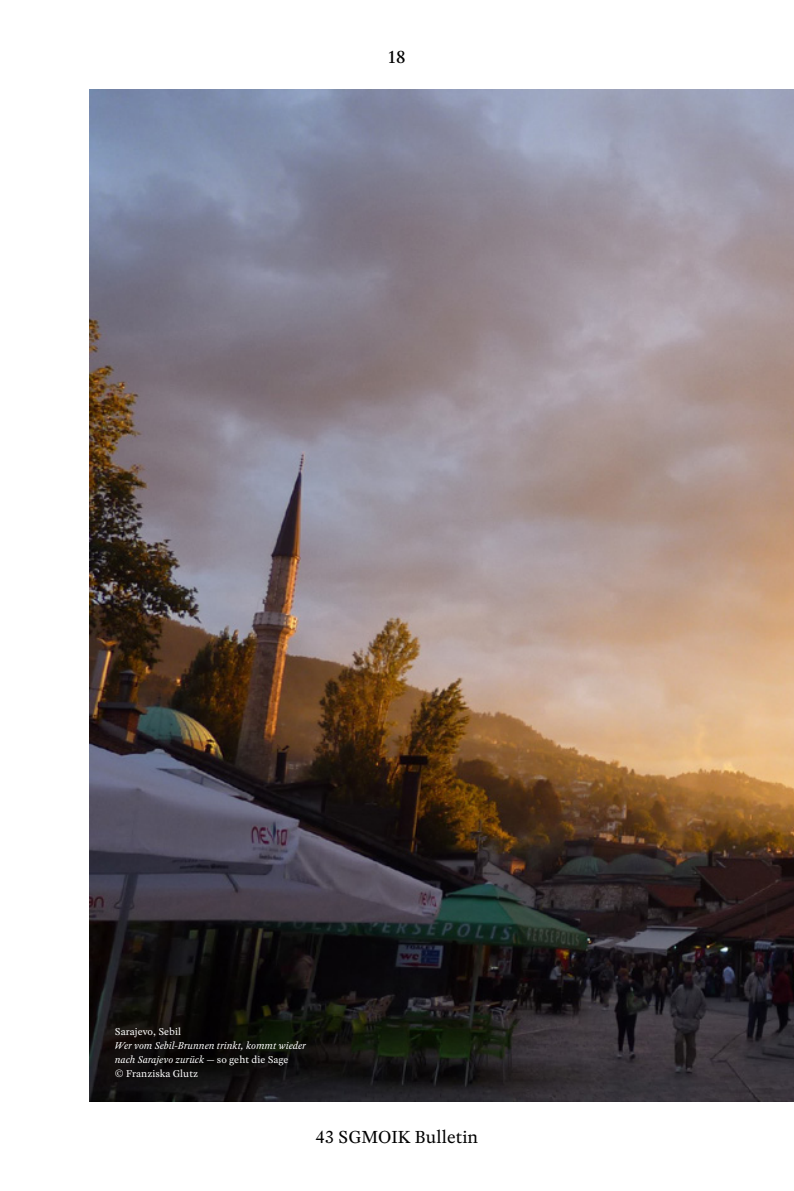
<style>
.page{position:relative;width:794px;height:1191px;background:#fff}
.page>*{position:absolute;margin:0;border:0;box-sizing:border-box;transform-origin:0 0}
.t1{font:18.38px "Rosart";color:#000}
.t2{font:500 18.38px "Rosart";color:#000}
.t3{font:italic 10.5px/14px "Rosart";color:#fff}
.t4{font:10.5px "Rosart";color:#fff}
.s1{font-style:normal}
</style>
<div class="page">
<img style="left:89px;top:90px;width:705px;height:1011px">
<h1 class="t2" style="left:388px;top:44px;width:19px">18</h1>
<p class="t4" style="left:115px;top:1024px;width:68px">Sarajevo, Sebil</p>
<p class="t3" style="left:115px;top:1038px;width:192px">Wer vom Sebil-Brunnen trinkt, kommt wieder nach Sarajevo zurück <span class="s1">— so geht die Sage<br>© Franziska Glutz</span></p>
<h1 class="t1" style="left:316px;top:1123px;width:164px">43 SGMOIK Bulletin</h1>
</div>
